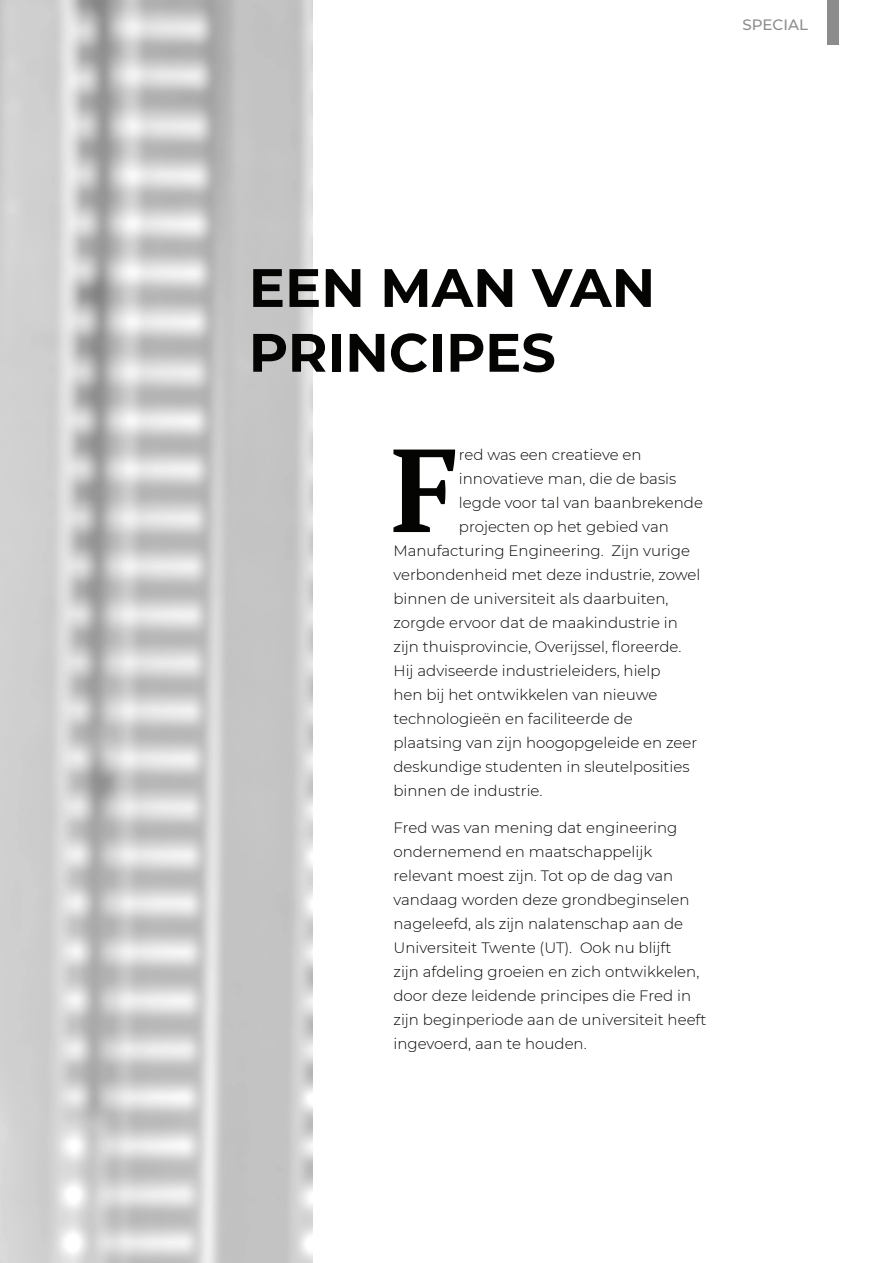
<style>
.page{position:relative;width:893px;height:1263px;background:#fff}
.page>*{position:absolute;margin:0;border:0;box-sizing:border-box;transform-origin:0 0}
.t1{font:700 117.9px "PT Serif";color:#040503}
.t2{font:700 54px/64.8px "Montserrat";color:#040503}
.t3{font:300 15px/24px "Montserrat";color:#040503}
.t4{font:500 15px "Montserrat";color:#8c8c8c}
</style>
<div class="page">
<div style="left:827px;top:0;width:12px;height:45px;background:#8c8c8c"></div>
<p class="t4" style="left:742px;top:15px;width:67px">SPECIAL</p>
<h2 class="t2" style="left:249px;top:253px;width:408px">EEN MAN VAN<br>PRINCIPES</h2>
<h1 class="t1" style="left:391px;top:413px;width:69px">F</h1>
<p class="t3" style="left:459px;top:442px;width:184px">red was een creatieve en</p>
<p class="t3" style="left:459px;top:466px;width:219px">innovatieve man, die de basis</p>
<p class="t3" style="left:459px;top:490px;width:246px">legde voor tal van baanbrekende</p>
<p class="t3" style="left:459px;top:514px;width:211px">projecten op het gebied van</p>
<p class="t3" style="left:393px;top:538px;width:298px">Manufacturing Engineering. Zijn vurige</p>
<p class="t3" style="left:393px;top:562px;width:308px">verbondenheid met deze industrie, zowel</p>
<p class="t3" style="left:393px;top:586px;width:276px">binnen de universiteit als daarbuiten,</p>
<p class="t3" style="left:393px;top:610px;width:286px">zorgde ervoor dat de maakindustrie in</p>
<p class="t3" style="left:393px;top:634px;width:289px">zijn thuisprovincie, Overijssel, floreerde.</p>
<p class="t3" style="left:393px;top:658px;width:269px">Hij adviseerde industrieleiders, hielp</p>
<p class="t3" style="left:393px;top:682px;width:265px">hen bij het ontwikkelen van nieuwe</p>
<p class="t3" style="left:393px;top:706px;width:241px">technologieën en faciliteerde de</p>
<p class="t3" style="left:393px;top:730px;width:305px">plaatsing van zijn hoogopgeleide en zeer</p>
<p class="t3" style="left:393px;top:754px;width:298px">deskundige studenten in sleutelposities</p>
<p class="t3" style="left:393px;top:778px;width:151px">binnen de industrie.</p>
<p class="t3" style="left:393px;top:815px;width:315px">Fred was van mening dat engineering ondernemend en maatschappelijk relevant moest zijn. Tot op de dag van vandaag worden deze grondbeginselen nageleefd, als zijn nalatenschap aan de Universiteit Twente (UT). Ook nu blijft<br>zijn afdeling groeien en zich ontwikkelen, door deze leidende principes die Fred in zijn beginperiode aan de universiteit heeft ingevoerd, aan te houden.</p>
</div>
